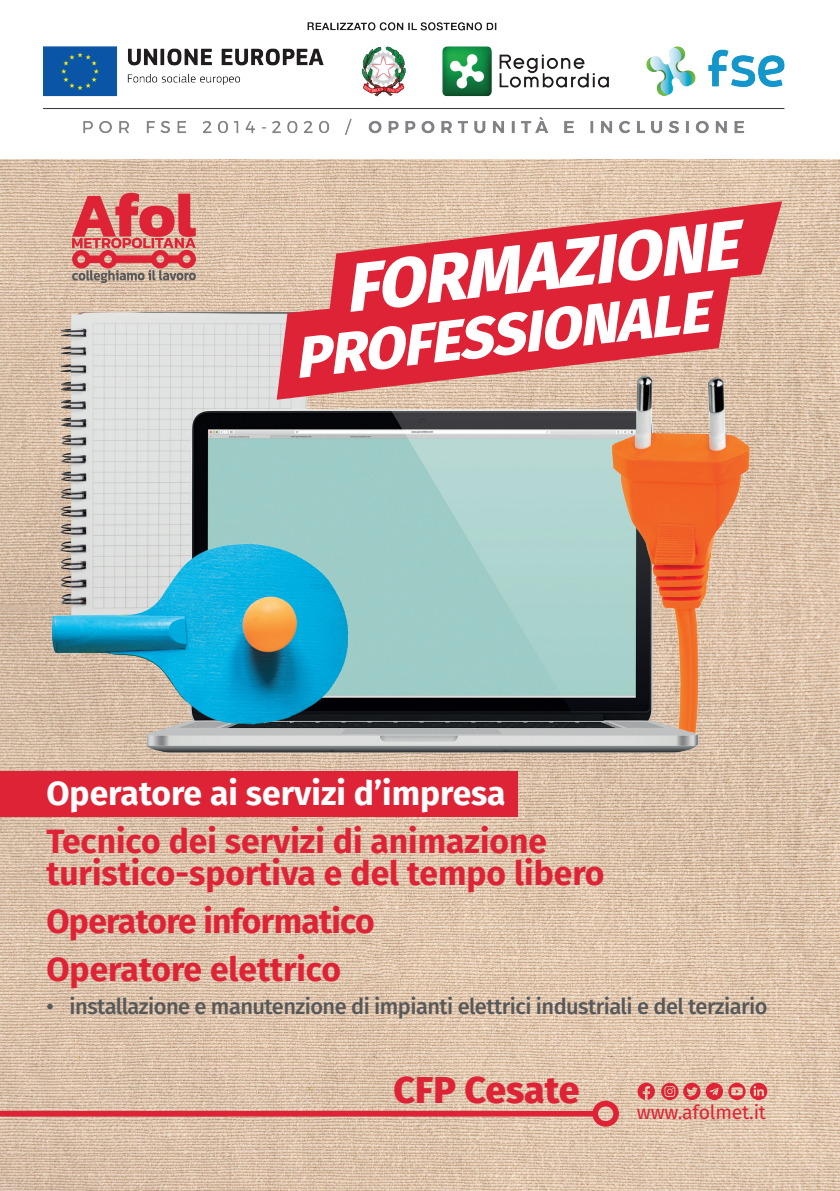
<style>
.page{position:relative;width:840px;height:1191px;background:#fff}
.page>*{position:absolute;margin:0;border:0;box-sizing:border-box;transform-origin:0 0}
.t1{font:italic 800 68.2px "Fira Sans";color:#fff}
.t2{font:italic 800 57.8px "Fira Sans";color:#fff}
.t3{font:800 37.4px "Fira Sans";color:#de2336}
.t4{font:700 33.6px/32px "Fira Sans";color:#de2336}
.t5{font:700 33.6px/48px "Fira Sans";letter-spacing:-.02em;color:#de2336}
.t6{font:700 33.6px "Fira Sans";color:#fff}
.t7{font:500 21.8px "Fira Sans";letter-spacing:-.025em;color:#57585a}
.t8{font:19.4px "Fira Sans";letter-spacing:-.01em;color:#de2336}
</style>
<div class="page">
<img style="left:0;top:159px;width:839px;height:1032px">
<img style="left:43px;top:22px;width:742px;height:112px">
<svg style="left:637px;top:1082px;width:17px;height:18px"></svg>
<svg style="left:728px;top:1082px;width:38px;height:18px"></svg>
<svg style="left:660px;top:1082px;width:62px;height:18px"></svg>
<div style="left:0;top:771px;width:517px;height:45px;background:#de2336"></div>
<div style="left:0;top:1110px;width:596px;height:6px;background:#de2336"></div>
<div style="left:592px;top:1100px;width:26px;height:26px;border:6px solid #de2336;border-radius:50%"></div>
<svg style="left:72px;top:193px;width:124px;height:90px"></svg>
<img style="left:34px;top:283px;width:305px;height:230px">
<img style="left:147px;top:406px;width:564px;height:412px">
<img style="left:24px;top:513px;width:327px;height:253px">
<svg style="left:328px;top:201px;width:453px;height:115px;fill:#de2336"></svg>
<svg style="left:276px;top:268px;width:455px;height:132px;fill:#de2336"></svg>
<img style="left:588px;top:365px;width:199px;height:368px">
<h1 class="t1" style="left:337px;top:231px;width:396px;rotate:-7deg">FORMAZIONE</h1>
<h2 class="t2" style="left:288px;top:310px;width:417px;rotate:-7deg">PROFESSIONALE</h2>
<h3 class="t6" style="left:46px;top:765px;width:460px">Operatore ai servizi d’impresa</h3>
<h3 class="t4" style="left:46px;top:823px;width:559px">Tecnico dei servizi di animazione turistico-sportiva e del tempo libero</h3>
<h3 class="t5" style="left:46px;top:895px;width:329px">Operatore informatico<br>Operatore elettrico</h3>
<p class="t7" style="left:46px;top:989px;width:722px">• installazione e manutenzione di impianti elettrici industriali e del terziario</p>
<h3 class="t3" style="left:393px;top:1057px;width:187px">CFP Cesate</h3>
<p class="t8" style="left:636px;top:1097px;width:130px">www.afolmet.it</p>
</div>
